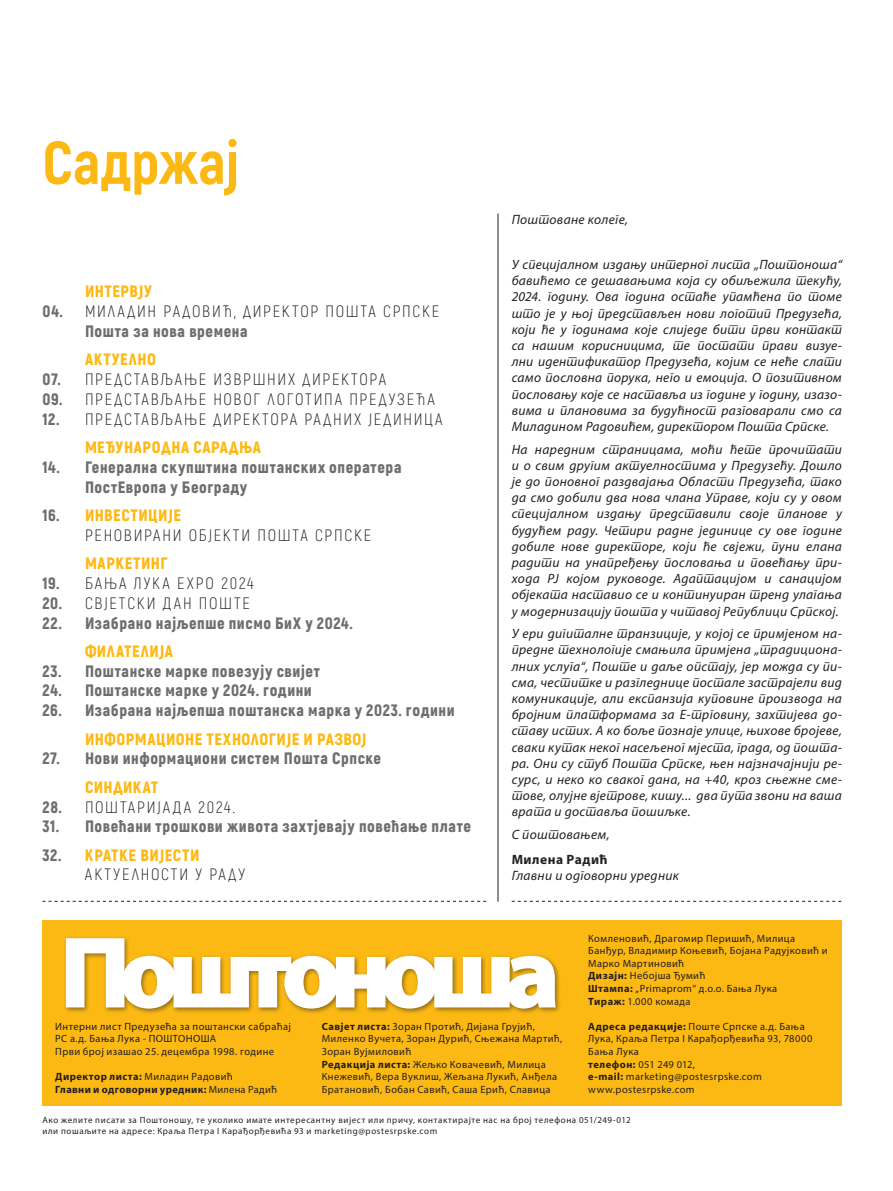
<style>
.page{position:relative;width:893px;height:1191px;background:#fff}
.page>*{position:absolute;margin:0;border:0;box-sizing:border-box;transform-origin:0 0}
.t1{font:900 102.75px "Myriad Pro";letter-spacing:-.11em;color:#fff}
.t2{font:800 60px "Akrobat";letter-spacing:.005em;color:#fdb913}
.t3{font:300 16.5px/19.8px "Akrobat";letter-spacing:.105em;color:#231f20}
.t4{font:900 16.5px/19.8px "Akrobat";letter-spacing:.035em;color:#6d6e71}
.t5{font:900 16.5px "Akrobat";letter-spacing:.035em;color:#fdb913}
.t6{font:italic 13.5px/16.2px "Myriad Pro";letter-spacing:.025em;color:#231f20;text-align:justify}
.t7{font:700 13.5px "Myriad Pro";letter-spacing:.04em;color:#231f20}
.t8{font:10.5px/12.6px "Myriad Pro";letter-spacing:.04em;color:#231f20}
.t9{font:700 10.5px/12.6px "Myriad Pro";letter-spacing:.03em;color:#231f20}
.t10{font:9px/10.8px "Myriad Pro";letter-spacing:.065em;color:#231f20}
.s1{font-weight:900;color:#6d6e71}
.s2{font-weight:900;color:#fdb913}
.s3{font-weight:400}
.s4{font-weight:700}
</style>
<div class="page">
<div style="left:43px;top:921px;width:799px;height:185px;background:#fdb913"></div>
<div style="left:64px;top:935px;width:498px;height:80px;background:#231f20;opacity:.5"></div>
<svg style="left:43px;top:901px;width:443px;height:1px"></svg>
<svg style="left:512px;top:901px;width:329px;height:1px"></svg>
<hr style="left:498px;top:214px;width:1px;height:687px;background:#231f20">
<h2 class="t2" style="left:43px;top:125px;width:199px">Садржај</h2>
<p class="t5" style="left:85px;top:281px;width:68px">ИНТЕРВЈУ</p>
<p class="t3" style="left:85px;top:301px;width:356px;text-indent:-43px"><span class="s1">04.</span> МИЛАДИН РАДОВИЋ, ДИРЕКТОР ПОШТА СРПСКЕ<br><span class="s1">Пошта за нова времена</span></p>
<p class="t5" style="left:85px;top:349px;width:72px">АКТУЕЛНО</p>
<p class="t3" style="left:43px;top:369px;width:345px"><span class="s1">07.</span> ПРЕДСТАВЉАЊЕ ИЗВРШНИХ ДИРЕКТОРА</p>
<p class="t3" style="left:43px;top:389px;width:394px"><span class="s1">09.</span> ПРЕДСТАВЉАЊЕ НОВОГ ЛОГОТИПА ПРЕДУЗЕЋА</p>
<p class="t3" style="left:85px;top:405px;width:359px;line-height:28.3px;text-indent:-43px"><span class="s1">12.</span> ПРЕДСТАВЉАЊЕ ДИРЕКТОРА РАДНИХ ЈЕДИНИЦА<br><span class="s2">МЕЂУНАРОДНА САРАДЊА</span></p>
<p class="t4" style="left:85px;top:457px;width:318px;text-indent:-43px">14. Генералнa скупштина поштанских оператера<br>ПостЕвропа у Београду</p>
<p class="t3" style="left:85px;top:505px;width:288px;text-indent:-43px"><span class="s1">16.</span> <span class="s2">ИНВЕСТИЦИЈЕ<br></span>РЕНОВИРАНИ ОБЈЕКТИ ПОШТА СРПСКЕ</p>
<p class="t5" style="left:85px;top:552px;width:84px">МАРКЕТИНГ</p>
<p class="t3" style="left:42px;top:573px;width:213px"><span class="s1">19.</span> БАЊА ЛУКА ЕXPO 2024</p>
<p class="t3" style="left:42px;top:593px;width:209px"><span class="s1">20.</span> СВЈЕТСКИ ДАН ПОШТЕ</p>
<p class="t4" style="left:42px;top:612px;width:312px">22. Изабрано најљепше писмо БиХ у 2024.</p>
<p class="t5" style="left:85px;top:640px;width:90px">ФИЛАТЕЛИЈА</p>
<p class="t4" style="left:42px;top:661px;width:279px">23. Поштанске марке повезују свијет</p>
<p class="t4" style="left:42px;top:680px;width:271px">24. Поштанске марке у 2024. години</p>
<p class="t4" style="left:42px;top:700px;width:414px">26. Изабрана најљепша поштанска марка у 2023. години</p>
<p class="t5" style="left:85px;top:728px;width:283px">ИНФОРМАЦИОНЕ ТЕХНОЛОГИЈЕ И РАЗВОЈ</p>
<p class="t4" style="left:42px;top:748px;width:340px">27. Нови информациони систем Пошта Српске</p>
<p class="t5" style="left:85px;top:776px;width:75px">СИНДИКАТ</p>
<p class="t3" style="left:42px;top:797px;width:194px"><span class="s1">28.</span> ПОШТАРИЈАДА 2024.</p>
<p class="t4" style="left:42px;top:816px;width:430px">31. Повећани трошкови живота захтјевају повећање плате</p>
<p class="t3" style="left:85px;top:845px;width:162px;text-indent:-43px"><span class="s1">32.</span> <span class="s2">КРАТКЕ ВИЈЕСТИ<br></span>АКТУЕЛНОСТИ У РАДУ</p>
<p class="t6" style="left:512px;top:211px;width:118px">Поштоване колеге,</p>
<p class="t6" style="left:512px;top:256px;width:332px">У специјалном издању интерног листа „Поштоноша“ бавићемо се дешавањима која су обиљежила текућу, 2024. годину. Ова година остаће упамћена по томе што је у њој представљен нови логотип Предузећа, који ће у годинама које слиједе бити први контакт са нашим корисницима, те постати прави визуе&shy;лни идентификатор Предузећа, којим се неће слати само пословна порука, него и емоција. О позитивном пословању које се наставља из године у годину, изазо&shy;вима и плановима за будућност разговарали смо са Миладином Радовићем, директором Пошта Српске.</p>
<p class="t6" style="left:512px;top:441px;width:332px">На наредним страницама, моћи ћете прочитати и о свим другим актуелностима у Предузећу. Дошло је до поновног раздвајања Области Предузећа, тако да смо добили два нова члана Управе, који су у овом специјалном издању представили своје планове у будућем раду. Четири радне јединице су ове године добиле нове директоре, који ће свјежи, пуни елана радити на унапређењу пословања и повећању при&shy;хода РЈ којом руководе. Адаптацијом и санацијом објеката наставио се и континуиран тренд улагања у модернизацију пошта у читавој Републици Српској.</p>
<p class="t6" style="left:512px;top:625px;width:332px">У ери дигиталне транзиције, у којој се примјеном на&shy;предне технологије смањила примјена „традициона&shy;лних услуга“, Поште и даље опстају, јер можда су пи&shy;сма, честитке и разгледнице постале застрајели вид комуникације, али експанзија куповине производа на бројним платформама за Е-трговину, захтијева до&shy;ставу истих. А ко боље познаје улице, њихове бројеве, сваки кутак неког насељеног мјеста, града, од пошта&shy;ра. Они су стуб Пошта Српске, њен најзначајнији ре&shy;сурс, и неко ко сваког дана, на +40, кроз сњежне сме&shy;тове, олујне вјетрове, кишу... два пута звони на ваша врата и доставља пошиљке.</p>
<p class="t6" style="left:512px;top:826px;width:100px">С поштовањем,</p>
<p class="t7" style="left:512px;top:850px;width:97px">Милена Радић</p>
<p class="t6" style="left:512px;top:867px;width:169px">Главни и одговорни уредник</p>
<h1 class="t1" style="left:60px;top:914px;width:502px">Поштоноша</h1>
<p class="t8" style="left:55px;top:1019px;width:237px">Интерни лист Предузећа за поштански сабраћај<br>РС а.д. Бања Лука - ПОШТОНОША<br>Први број изашао 25. децембра 1998. године</p>
<p class="t9" style="left:55px;top:1070px;width:223px">Директор листа: <span class="s3">Миладин Радовић<br></span>Главни и одговорни уредник: <span class="s3">Милена Радић</span></p>
<p class="t8" style="left:322px;top:1019px;width:242px"><span class="s4">Савјет листа:</span> Зоран Протић, Дијана Грујић, Миленко Вучета, Зоран Дурић, Сњежана Мартић, Зоран Вујмиловић<br><span class="s4">Редакција листа:</span> Жељко Ковачевић, Милица Кнежевић, Вера Вуклиш, Жељана Лукић, Анђела Братановић, Бобан Савић, Саша Ерић, Славица</p>
<p class="t8" style="left:588px;top:931px;width:241px">Комленовић, Драгомир Перишић, Милица<br>Банђур, Владимир Коњевић, Бојана Радујковић и<br>Марко Мартиновић<br><span class="s4">Дизајн:</span> Небојша Ђумић<br><span class="s4">Штампа:</span> „Primaprom“ д.о.о. Бања Лука<br><span class="s4">Тираж:</span> 1.000 комада</p>
<p class="t8" style="left:588px;top:1019px;width:226px"><span class="s4">Адреса редакције:</span> Поште Српске а.д. Бања<br>Лука, Краља Петра I Карађорђевића 93, 78000<br>Бања Лука<br><span class="s4">телефон:</span> 051 249 012,<br><span class="s4">e-mail:</span> marketing@postesrpske.com www.postesrpske.com</p>
<p class="t10" style="left:43px;top:1114px;width:590px">Ако желите писати за Поштоношу, те уколико имате интересантну вијест или причу, контактирајте нас на број телефона 051/249-012 или пошаљите на адресе: Краља Петра I Карађорђевића 93 и marketing@postesrpske.com</p>
</div>
